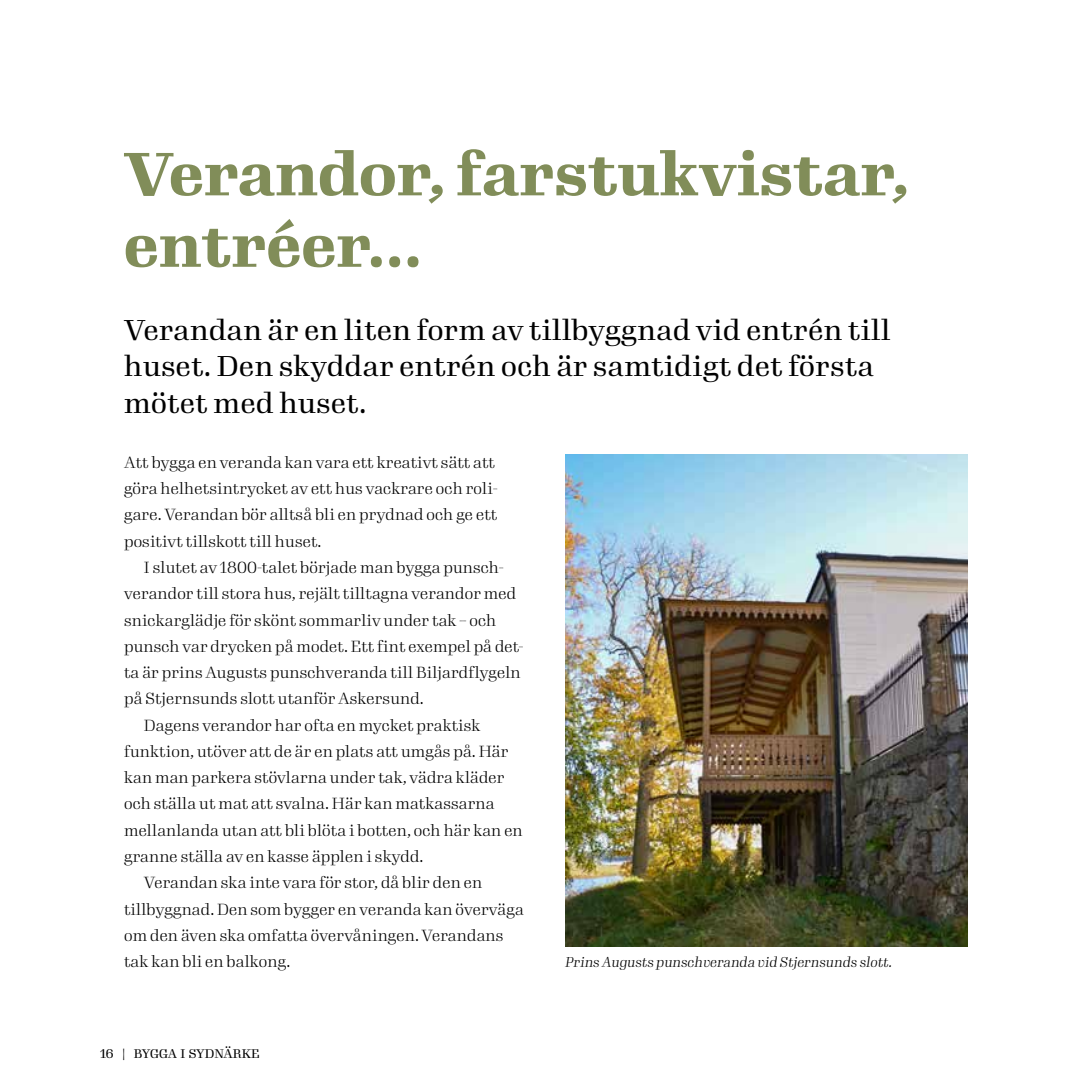
<style>
.page{position:relative;width:1092px;height:1092px;background:#fff}
.page>*{position:absolute;margin:0;border:0;box-sizing:border-box;transform-origin:0 0}
.t1{font:700 59.5px/71.4px "Gimlet Display";letter-spacing:.01em;color:#818d59}
.t2{font:28px/36.8px "Gimlet Display";letter-spacing:.02em;color:#000}
.t3{font:300 15.75px/26.2px "Gimlet Display";letter-spacing:.01em;color:#000}
.t4{font:italic 300 14px "Gimlet Display";letter-spacing:.01em;color:#000}
.t5{font:12.25px "Gimlet Display";color:#000}
</style>
<div class="page">
<img style="left:565px;top:454px;width:402px;height:491px">
<h1 class="t1" style="left:124px;top:135px;width:786px">Verandor, farstukvistar, entréer...</h1>
<h2 class="t2" style="left:124px;top:310px;width:767px">Verandan är en liten form av tillbyggnad vid entrén till huset. Den skyddar entrén och är samtidigt det första mötet med huset.</h2>
<p class="t3" style="left:124px;top:448px;width:375px">Att bygga en veranda kan vara ett kreativt sätt att göra helhetsintrycket av ett hus vackrare och roli&shy;gare. Verandan bör alltså bli en prydnad och ge ett positivt tillskott till huset.</p>
<p class="t3" style="left:144px;top:553px;width:361px">I slutet av 1800-talet började man bygga punsch-</p>
<p class="t3" style="left:124px;top:579px;width:393px">verandor till stora hus, rejält tilltagna verandor med</p>
<p class="t3" style="left:124px;top:606px;width:373px">snickarglädje för skönt sommarliv under tak – och</p>
<p class="t3" style="left:124px;top:632px;width:400px">punsch var drycken på modet. Ett fint exempel på det-</p>
<p class="t3" style="left:124px;top:658px;width:398px">ta är prins Augusts punschveranda till Biljardflygeln</p>
<p class="t3" style="left:124px;top:684px;width:301px">på Stjernsunds slott utanför Askersund.</p>
<p class="t3" style="left:144px;top:711px;width:338px">Dagens verandor har ofta en mycket praktisk</p>
<p class="t3" style="left:124px;top:737px;width:386px">funktion, utöver att de är en plats att umgås på. Här</p>
<p class="t3" style="left:124px;top:763px;width:382px">kan man parkera stövlarna under tak, vädra kläder</p>
<p class="t3" style="left:124px;top:789px;width:372px">och ställa ut mat att svalna. Här kan matkassarna</p>
<p class="t3" style="left:124px;top:816px;width:400px">mellanlanda utan att bli blöta i botten, och här kan en</p>
<p class="t3" style="left:124px;top:842px;width:301px">granne ställa av en kasse äpplen i skydd.</p>
<p class="t3" style="left:144px;top:868px;width:340px">Verandan ska inte vara för stor, då blir den en</p>
<p class="t3" style="left:124px;top:894px;width:401px">tillbyggnad. Den som bygger en veranda kan överväga</p>
<p class="t3" style="left:124px;top:921px;width:381px">om den även ska omfatta övervåningen. Verandans</p>
<p class="t3" style="left:124px;top:947px;width:168px">tak kan bli en balkong.</p>
<p class="t5" style="left:100px;top:1044px;width:161px">16 | BYGGA I SYDNÄRKE</p>
<p class="t4" style="left:565px;top:952px;width:328px">Prins Augusts punschveranda vid Stjernsunds slott.</p>
</div>
